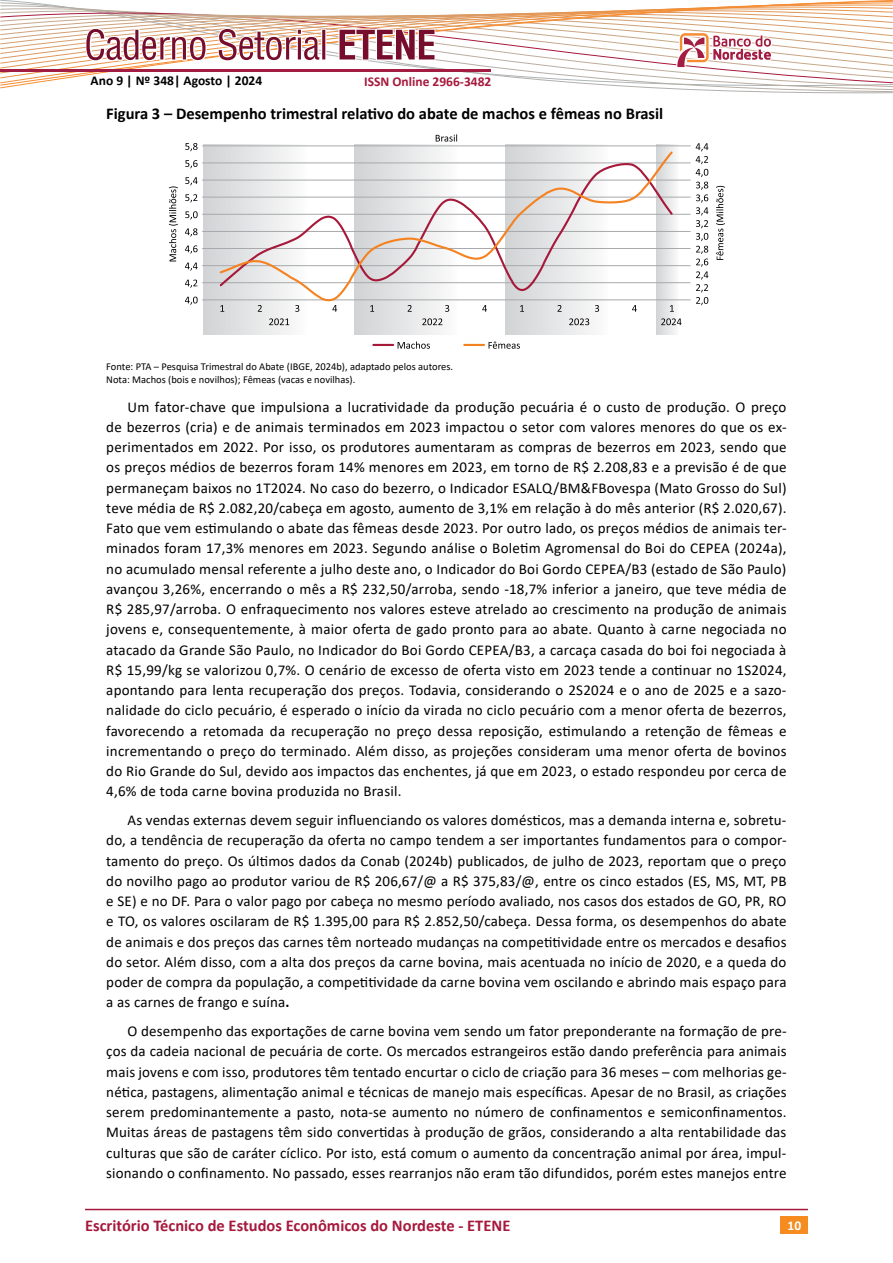
<style>
.page{position:relative;width:893px;height:1263px;background:#fff}
.page>*{position:absolute;margin:0;border:0;box-sizing:border-box;transform-origin:0 0}
.t1{font:700 16.5px "Calibri";color:#000}
.t2{font:700 16.5px "Calibri";color:#a6193c}
.t3{font:15px/20.2px "Calibri";letter-spacing:.01em;color:#000;text-align:justify}
.t4{font:700 13.5px "Calibri";color:#000}
.t5{font:700 13.5px "Calibri";color:#a6193c}
.t6{font:700 13.5px "Calibri";color:#fff}
.t7{font:10.5px/12.6px "Calibri";color:#000}
.s1{font-weight:700}
</style>
<div class="page">
<div style="left:781px;top:1216px;width:27px;height:17px;background:#f68b1f"></div>
<hr style="left:85px;top:1209px;width:723px;height:1px;background:#a6193c">
<svg style="left:0;top:0;width:893px;height:349px"></svg>
<hr style="left:373px;top:344px;width:20px;height:2px;background:#a6193b">
<hr style="left:464px;top:344px;width:20px;height:2px;background:#f58220">
<p class="t4" style="left:91px;top:71px;width:173px">Ano 9 | Nº 348| Agosto | 2024</p>
<p class="t5" style="left:364px;top:72px;width:129px">ISSN Online 2966-3482</p>
<p class="t1" style="left:106px;top:102px;width:558px">Figura 3 – Desempenho trimestral relativo do abate de machos e fêmeas no Brasil</p>
<p class="t7" style="left:106px;top:360px;width:348px">Fonte: PTA – Pesquisa Trimestral do Abate (IBGE, 2024b), adaptado pelos autores.<br>Nota: Machos (bois e novilhos); Fêmeas (vacas e novilhas).</p>
<p class="t3" style="left:106px;top:396px;width:682px;text-indent:21px">Um fator-chave que impulsiona a lucratividade da produção pecuária é o custo de produção. O preço de bezerros (cria) e de animais terminados em 2023 impactou o setor com valores menores do que os ex&shy;perimentados em 2022. Por isso, os produtores aumentaram as compras de bezerros em 2023, sendo que os preços médios de bezerros foram 14% menores em 2023, em torno de R$ 2.208,83 e a previsão é de que permaneçam baixos no 1T2024. No caso do bezerro, o Indicador ESALQ/BM&amp;FBovespa (Mato Grosso do Sul) teve média de R$ 2.082,20/cabeça em agosto, aumento de 3,1% em relação à do mês anterior (R$ 2.020,67).<br>Fato que vem estimulando o abate das fêmeas desde 2023. Por outro lado, os preços médios de animais ter&shy;minados foram 17,3% menores em 2023. Segundo análise o Boletim Agromensal do Boi do CEPEA (2024a), no acumulado mensal referente a julho deste ano, o Indicador do Boi Gordo CEPEA/B3 (estado de São Paulo) avançou 3,26%, encerrando o mês a R$ 232,50/arroba, sendo -18,7% inferior a janeiro, que teve média de R$ 285,97/arroba. O enfraquecimento nos valores esteve atrelado ao crescimento na produção de animais jovens e, consequentemente, à maior oferta de gado pronto para ao abate. Quanto à carne negociada no atacado da Grande São Paulo, no Indicador do Boi Gordo CEPEA/B3, a carcaça casada do boi foi negociada à R$ 15,99/kg se valorizou 0,7%. O cenário de excesso de oferta visto em 2023 tende a continuar no 1S2024, apontando para lenta recuperação dos preços. Todavia, considerando o 2S2024 e o ano de 2025 e a sazo&shy;nalidade do ciclo pecuário, é esperado o início da virada no ciclo pecuário com a menor oferta de bezerros, favorecendo a retomada da recuperação no preço dessa reposição, estimulando a retenção de fêmeas e incrementando o preço do terminado. Além disso, as projeções consideram uma menor oferta de bovinos do Rio Grande do Sul, devido aos impactos das enchentes, já que em 2023, o estado respondeu por cerca de 4,6% de toda carne bovina produzida no Brasil.</p>
<p class="t3" style="left:106px;top:810px;width:682px;text-indent:21px">As vendas externas devem seguir influenciando os valores domésticos, mas a demanda interna e, sobretu&shy;do, a tendência de recuperação da oferta no campo tendem a ser importantes fundamentos para o compor&shy;tamento do preço. Os últimos dados da Conab (2024b) publicados, de julho de 2023, reportam que o preço do novilho pago ao produtor variou de R$ 206,67/@ a R$ 375,83/@, entre os cinco estados (ES, MS, MT, PB e SE) e no DF. Para o valor pago por cabeça no mesmo período avaliado, nos casos dos estados de GO, PR, RO e TO, os valores oscilaram de R$ 1.395,00 para R$ 2.852,50/cabeça. Dessa forma, os desempenhos do abate de animais e dos preços das carnes têm norteado mudanças na competitividade entre os mercados e desafios do setor. Além disso, com a alta dos preços da carne bovina, mais acentuada no início de 2020, e a queda do poder de compra da população, a competitividade da carne bovina vem oscilando e abrindo mais espaço para a as carnes de frango e suína<span class="s1">.</span></p>
<p class="t3" style="left:106px;top:1021px;width:682px;text-indent:21px">O desempenho das exportações de carne bovina vem sendo um fator preponderante na formação de pre&shy;ços da cadeia nacional de pecuária de corte. Os mercados estrangeiros estão dando preferência para animais mais jovens e com isso, produtores têm tentado encurtar o ciclo de criação para 36 meses – com melhorias ge&shy;nética, pastagens, alimentação animal e técnicas de manejo mais específicas. Apesar de no Brasil, as criações serem predominantemente a pasto, nota-se aumento no número de confinamentos e semiconfinamentos.<br>Muitas áreas de pastagens têm sido convertidas à produção de grãos, considerando a alta rentabilidade das culturas que são de caráter cíclico. Por isto, está comum o aumento da concentração animal por área, impul&shy;sionando o confinamento. No passado, esses rearranjos não eram tão difundidos, porém estes manejos entre</p>
<p class="t2" style="left:85px;top:1213px;width:427px">Escritório Técnico de Estudos Econômicos do Nordeste - ETENE</p>
<p class="t6" style="left:787px;top:1216px;width:15px">10</p>
</div>
